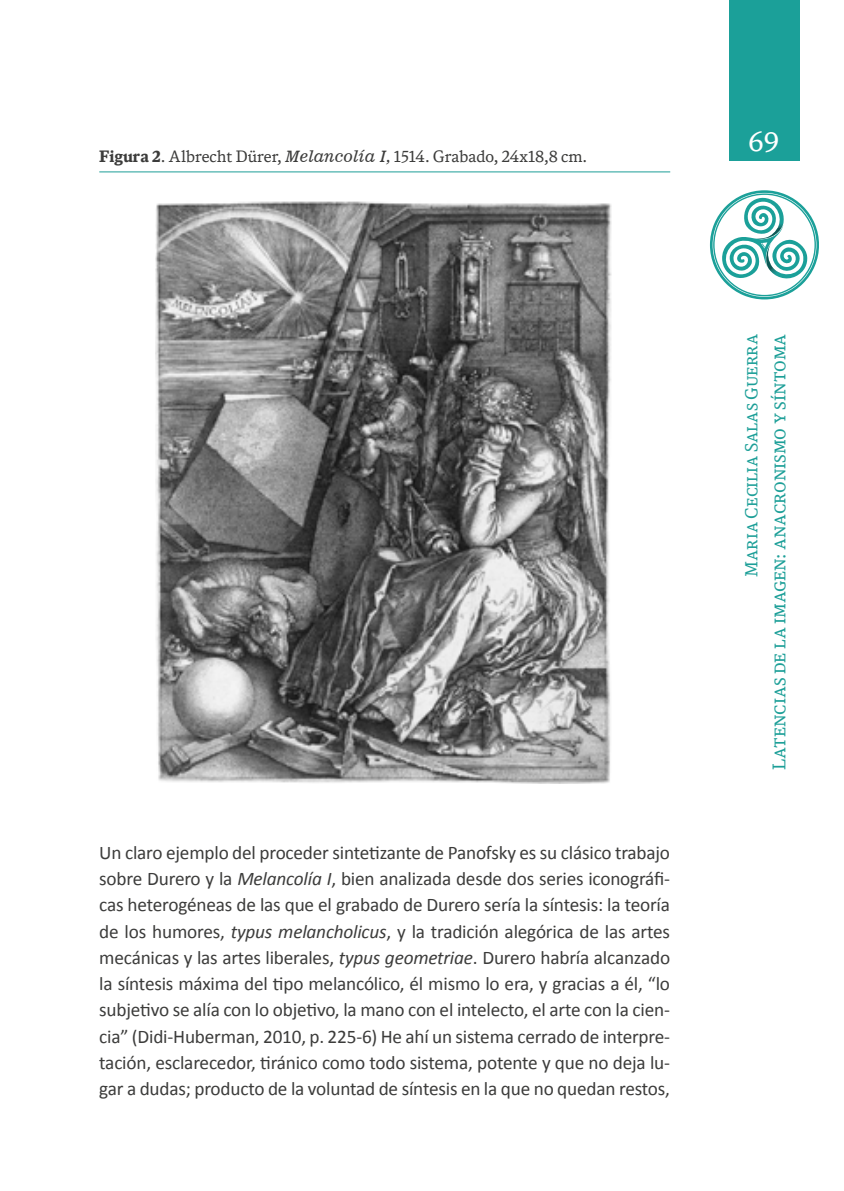
<style>
.page{position:relative;width:844px;height:1191px;background:#fff}
.page>*{position:absolute;margin:0;border:0;box-sizing:border-box;transform-origin:0 0}
.t1{font:26.25px "DB News";color:#fff}
.t2{font:19.25px/26.2px "Calibri";letter-spacing:-.01em;color:#3c3c3b;text-align:justify}
.t3{font:17.5px "DB News SC";color:#1d9f98}
.t4{font:16.62px "DB News SC";color:#1d9f98}
.t5{font:15.75px "DB News";color:#3c3c3b}
.s1{font-weight:700}
.s2{font-family:"News 701 BT Italic A"}
.s3{font-style:italic}
</style>
<div class="page">
<div style="left:728px;top:0;width:71px;height:161px;background:#1ba099"></div>
<svg style="left:710px;top:190px;width:108px;height:109px"></svg>
<hr style="left:99px;top:171px;width:571px;height:1px;background:#1d9f98">
<img style="left:155px;top:201px;width:457px;height:582px">
<p class="t5" style="left:99px;top:146px;width:489px"><span class="s1">Figura 2</span>. Albrecht Dürer, <span class="s2">Melancolía I,</span> 1514. Grabado, 24x18,8 cm.</p>
<p class="t2" style="left:99px;top:839px;width:572px">Un claro ejemplo del proceder sintetizante de Panofsky es su clásico trabajo sobre Durero y la <span class="s3">Melancolía I</span>, bien analizada desde dos series iconográfi&shy;cas heterogéneas de las que el grabado de Durero sería la síntesis: la teoría de los humores, <span class="s3">typus melancholicus</span>, y la tradición alegórica de las artes mecánicas y las artes liberales, <span class="s3">typus geometriae</span>. Durero habría alcanzado la síntesis máxima del tipo melancólico, él mismo lo era, y gracias a él, “lo subjetivo se alía con lo objetivo, la mano con el intelecto, el arte con la cien&shy;cia” (Didi-Huberman, 2010, p. 225-6) He ahí un sistema cerrado de interpre&shy;tación, esclarecedor, tiránico como todo sistema, potente y que no deja lu&shy;gar a dudas; producto de la voluntad de síntesis en la que no quedan restos,</p>
<h1 class="t1" style="left:748px;top:125px;width:33px">69</h1>
<p class="t4" style="left:740px;top:577px;width:245px;rotate:-90deg">Maria Cecilia Salas Guerra</p>
<p class="t3" style="left:768px;top:769px;width:437px;rotate:-90deg">Latencias de la imagen: anacronismo y síntoma</p>
</div>
